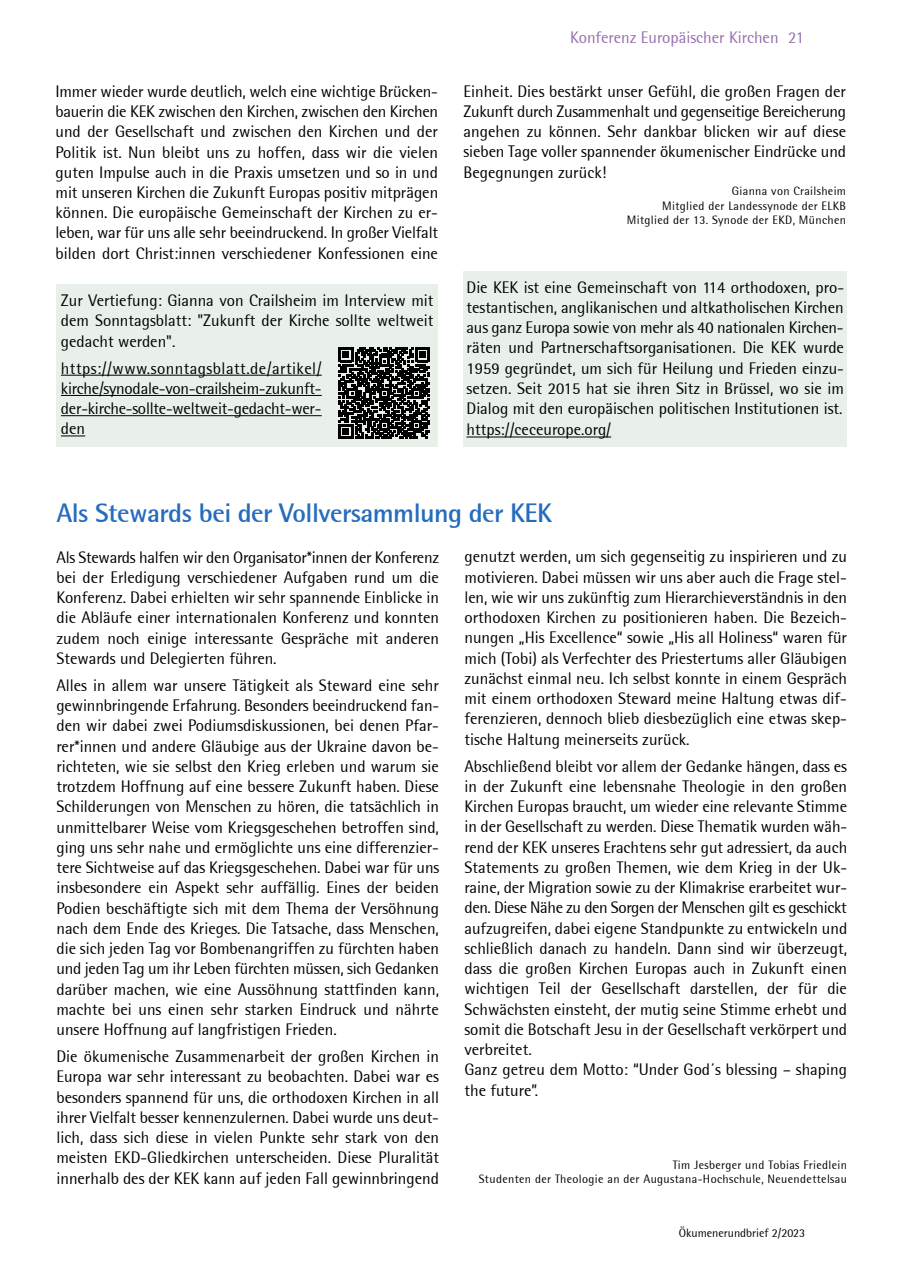
<style>
.page{position:relative;width:902px;height:1272px;background:#fff}
.page>*{position:absolute;margin:0;border:0;box-sizing:border-box;transform-origin:0 0}
.t1{font:700 27px "Rotis Semi Sans 55";letter-spacing:-.02em;color:#256cbe}
.t2{font:16.5px/20.2px "Rotis Semi Sans";color:#000;text-align:justify}
.t3{font:16.5px "Rotis Semi Sans";color:#966ead}
.t4{font:12px/14.4px "Rotis Semi Sans";letter-spacing:.03em;color:#000;text-align:right}
.t5{font:12px "Rotis Semi Sans";color:#000}
</style>
<div class="page">
<div style="left:464px;top:272px;width:383px;height:175px;background:#e9f0e9"></div>
<hr style="left:467px;top:437px;width:144px;height:1px;background:#000">
<div style="left:56px;top:285px;width:382px;height:162px;background:#e9f0e9"></div>
<hr style="left:61px;top:375px;width:261px;height:1px;background:#000">
<hr style="left:61px;top:395px;width:261px;height:1px;background:#000">
<hr style="left:61px;top:415px;width:261px;height:1px;background:#000">
<svg style="left:61px;top:435px;width:24px;height:1px"></svg>
<svg style="left:339px;top:348px;width:91px;height:91px"></svg>
<p class="t3" style="left:570px;top:27px;width:210px">Konferenz Europäischer Kirchen</p>
<p class="t3" style="left:788px;top:28px;width:17px">21</p>
<p class="t2" style="left:56px;top:81px;width:384px">Immer wieder wurde deutlich, welch eine wichtige Brücken&shy;bauerin die KEK zwischen den Kirchen, zwischen den Kirchen und der Gesellschaft und zwischen den Kirchen und der Politik ist. Nun bleibt uns zu hoffen, dass wir die vielen guten Impulse auch in die Praxis umsetzen und so in und mit unseren Kirchen die Zukunft Europas positiv mitprägen können. Die europäische Gemeinschaft der Kirchen zu er&shy;leben, war für uns alle sehr beeindruckend. In großer Vielfalt bilden dort Christ:innen verschiedener Konfessionen eine</p>
<p class="t2" style="left:464px;top:81px;width:384px">Einheit. Dies bestärkt unser Gefühl, die großen Fragen der Zukunft durch Zusammenhalt und gegenseitige Bereicherung angehen zu können. Sehr dankbar blicken wir auf diese sieben Tage voller spannender ökumenischer Eindrücke und Begegnungen zurück!</p>
<p class="t4" style="left:627px;top:184px;width:221px">Gianna von Crailsheim<br>Mitglied der Landessynode der ELKB<br>Mitglied der 13. Synode der EKD, München</p>
<p class="t2" style="left:61px;top:290px;width:374px">Zur Vertiefung: Gianna von Crailsheim im Interview mit dem Sonntagsblatt: "Zukunft der Kirche sollte weltweit gedacht werden".</p>
<p class="t2" style="left:61px;top:358px;width:262px">https://www.sonntagsblatt.de/artikel/ kirche/synodale-von-crailsheim-zukunft&shy;der-kirche-sollte-weltweit-gedacht-wer&shy;den</p>
<p class="t2" style="left:467px;top:277px;width:379px">Die KEK ist eine Gemeinschaft von 114 orthodoxen, pro&shy;testantischen, anglikanischen und altkatholischen Kirchen aus ganz Europa sowie von mehr als 40 nationalen Kirchen&shy;räten und Partnerschaftsorganisationen. Die KEK wurde 1959 gegründet, um sich für Heilung und Frieden einzu&shy;setzen. Seit 2015 hat sie ihren Sitz in Brüssel, wo sie im Dialog mit den europäischen politischen Institutionen ist. https://ceceurope.org/</p>
<h1 class="t1" style="left:56px;top:496px;width:497px">Als Stewards bei der Vollversammlung der KEK</h1>
<p class="t2" style="left:56px;top:547px;width:384px">Als Stewards halfen wir den Organisator*innen der Konferenz bei der Erledigung verschiedener Aufgaben rund um die Konferenz. Dabei erhielten wir sehr spannende Einblicke in die Abläufe einer internationalen Konferenz und konnten zudem noch einige interessante Gespräche mit anderen Stewards und Delegierten führen.</p>
<p class="t2" style="left:56px;top:675px;width:384px">Alles in allem war unsere Tätigkeit als Steward eine sehr gewinnbringende Erfahrung. Besonders beeindruckend fan&shy;den wir dabei zwei Podiumsdiskussionen, bei denen Pfar&shy;rer*innen und andere Gläubige aus der Ukraine davon be&shy;richteten, wie sie selbst den Krieg erleben und warum sie trotzdem Hoffnung auf eine bessere Zukunft haben. Diese Schilderungen von Menschen zu hören, die tatsächlich in unmittelbarer Weise vom Kriegsgeschehen betroffen sind, ging uns sehr nahe und ermöglichte uns eine differenzier&shy;tere Sichtweise auf das Kriegsgeschehen. Dabei war für uns insbesondere ein Aspekt sehr auffällig. Eines der beiden Podien beschäftigte sich mit dem Thema der Versöhnung nach dem Ende des Krieges. Die Tatsache, dass Menschen, die sich jeden Tag vor Bombenangriffen zu fürchten haben und jeden Tag um ihr Leben fürchten müssen, sich Gedanken darüber machen, wie eine Aussöhnung stattfinden kann, machte bei uns einen sehr starken Eindruck und nährte unsere Hoffnung auf langfristigen Frieden.</p>
<p class="t2" style="left:56px;top:1046px;width:384px">Die ökumenische Zusammenarbeit der großen Kirchen in Europa war sehr interessant zu beobachten. Dabei war es besonders spannend für uns, die orthodoxen Kirchen in all ihrer Vielfalt besser kennenzulernen. Dabei wurde uns deut&shy;lich, dass sich diese in vielen Punkte sehr stark von den meisten EKD-Gliedkirchen unterscheiden. Diese Pluralität innerhalb des der KEK kann auf jeden Fall gewinnbringend</p>
<p class="t2" style="left:464px;top:547px;width:384px">genutzt werden, um sich gegenseitig zu inspirieren und zu motivieren. Dabei müssen wir uns aber auch die Frage stel&shy;len, wie wir uns zukünftig zum Hierarchieverständnis in den orthodoxen Kirchen zu positionieren haben. Die Bezeich&shy;nungen „His Excellence“ sowie „His all Holiness“ waren für mich (Tobi) als Verfechter des Priestertums aller Gläubigen zunächst einmal neu. Ich selbst konnte in einem Gespräch mit einem orthodoxen Steward meine Haltung etwas dif&shy;ferenzieren, dennoch blieb diesbezüglich eine etwas skep&shy;tische Haltung meinerseits zurück.</p>
<p class="t2" style="left:464px;top:756px;width:384px;text-align:left">Abschließend bleibt vor allem der Gedanke hängen, dass es in der Zukunft eine lebensnahe Theologie in den großen Kirchen Europas braucht, um wieder eine relevante Stimme in der Gesellschaft zu werden. Diese Thematik wurden wäh&shy;rend der KEK unseres Erachtens sehr gut adressiert, da auch Statements zu großen Themen, wie dem Krieg in der Uk&shy;raine, der Migration sowie zu der Klimakrise erarbeitet wur&shy;den. Diese Nähe zu den Sorgen der Menschen gilt es geschickt aufzugreifen, dabei eigene Standpunkte zu entwickeln und schließlich danach zu handeln. Dann sind wir überzeugt, dass die großen Kirchen Europas auch in Zukunft einen wichtigen Teil der Gesellschaft darstellen, der für die Schwächsten einsteht, der mutig seine Stimme erhebt und somit die Botschaft Jesu in der Gesellschaft verkörpert und verbreitet.<br>Ganz getreu dem Motto: “Under God´s blessing – shaping the future”.</p>
<p class="t4" style="left:479px;top:1157px;width:370px">Tim Jesberger und Tobias Friedlein<br>Studenten der Theologie an der Augustana-Hochschule, Neuendettelsau</p>
<p class="t5" style="left:679px;top:1226px;width:128px">Ökumenerundbrief 2/2023</p>
</div>
